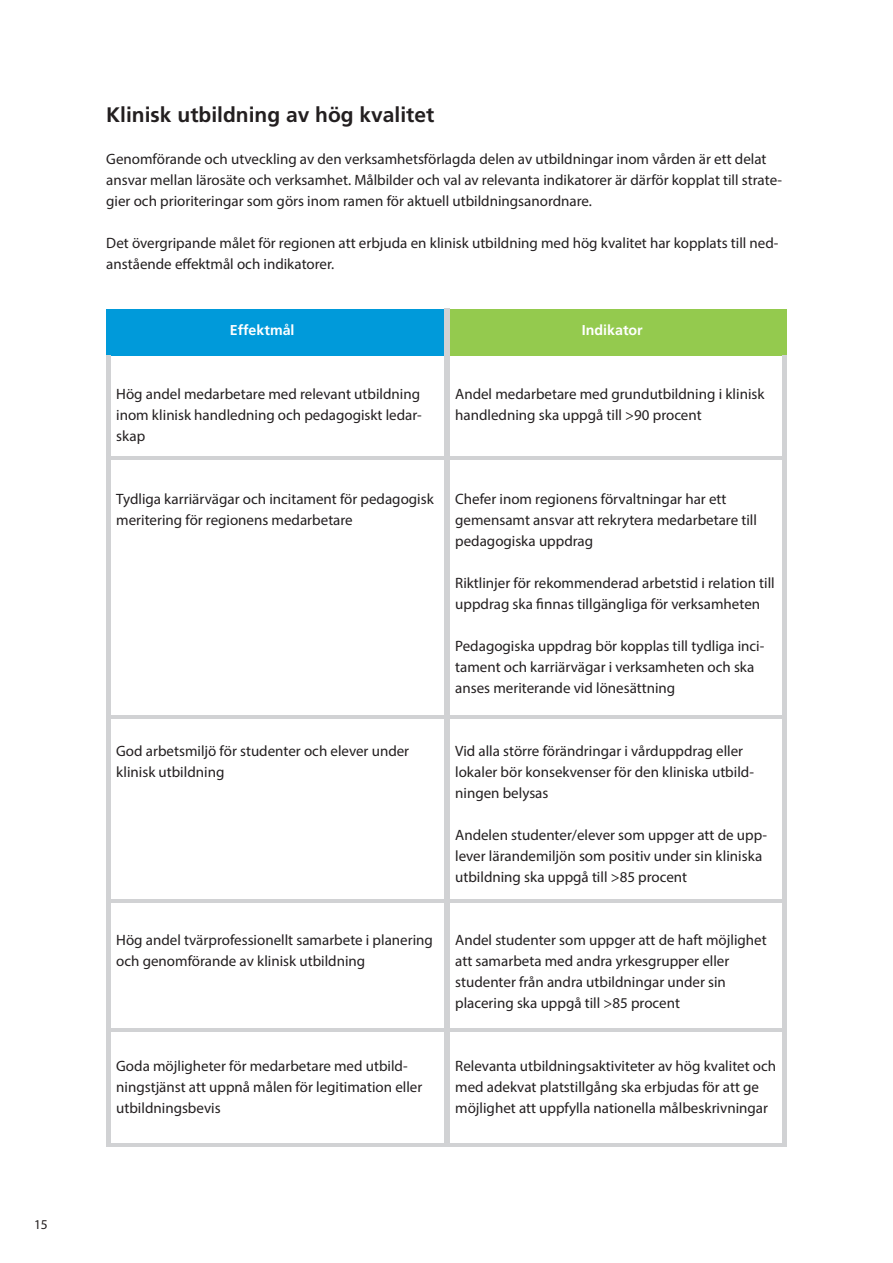
<style>
.page{position:relative;width:893px;height:1263px;background:#fff}
.page>*{position:absolute;margin:0;border:0;box-sizing:border-box;transform-origin:0 0}
.Brödtext{font:700 21px "Frutiger LT Std";color:#231f20}
.Brödtext-2{font:15px/21px "Myriad Pro";color:#231f20}
.Mellanrubrik_2{font:700 14.25px "Frutiger LT Std";color:#fff}
.t1{font:13.5px "Myriad Pro";color:#231f20}
</style>
<div class="page">
<div style="left:446px;top:309px;width:341px;height:47px;background:#94ca4e"></div>
<div style="left:106px;top:309px;width:340px;height:47px;background:#009ada"></div>
<hr style="left:106px;top:456px;width:681px;height:3px;background:#d1d2d4">
<hr style="left:106px;top:1143px;width:681px;height:3px;background:#d1d2d4">
<hr style="left:109px;top:715px;width:675px;height:4px;background:#d1d2d4">
<hr style="left:106px;top:899px;width:681px;height:3px;background:#d1d2d4">
<hr style="left:106px;top:1028px;width:680px;height:4px;background:#d1d2d4">
<div style="left:106px;top:356px;width:5px;height:790px;background:#d1d2d4"></div>
<div style="left:782px;top:356px;width:5px;height:790px;background:#d1d2d4"></div>
<div style="left:444px;top:309px;width:6px;height:837px;background:#d1d2d4"></div>
<p class="t1" style="left:34px;top:1216px;width:15px">15</p>
<p class="Brödtext" style="left:106px;top:102px;width:329px">Klinisk utbildning av hög kvalitet</p>
<p class="Brödtext-2" style="left:106px;top:148px;width:677px">Genomförande och utveckling av den verksamhetsförlagda delen av utbildningar inom vården är ett delat ansvar mellan lärosäte och verksamhet. Målbilder och val av relevanta indikatorer är därför kopplat till strate&shy;gier och prioriteringar som görs inom ramen för aktuell utbildningsanordnare.</p>
<p class="Brödtext-2" style="left:106px;top:232px;width:674px">Det övergripande målet för regionen att erbjuda en klinisk utbildning med hög kvalitet har kopplats till ned&shy;anstående effektmål och indikatorer.</p>
<p class="Mellanrubrik_2" style="left:230px;top:321px;width:66px">Effektmål</p>
<p class="Mellanrubrik_2" style="left:582px;top:321px;width:62px">Indikator</p>
<p class="Brödtext-2" style="left:116px;top:383px;width:307px;text-align:justify">Hög andel medarbetare med relevant utbildning inom klinisk handledning och pedagogiskt ledar&shy;skap</p>
<p class="Brödtext-2" style="left:455px;top:383px;width:311px">Andel medarbetare med grundutbildning i klinisk handledning ska uppgå till &gt;90 procent</p>
<p class="Brödtext-2" style="left:116px;top:488px;width:319px">Tydliga karriärvägar och incitament för pedagogisk meritering för regionens medarbetare</p>
<p class="Brödtext-2" style="left:455px;top:488px;width:303px">Chefer inom regionens förvaltningar har ett gemensamt ansvar att rekrytera medarbetare till pedagogiska uppdrag</p>
<p class="Brödtext-2" style="left:455px;top:572px;width:321px">Riktlinjer för rekommenderad arbetstid i relation till uppdrag ska finnas tillgängliga för verksamheten</p>
<p class="Brödtext-2" style="left:455px;top:635px;width:311px">Pedagogiska uppdrag bör kopplas till tydliga inci&shy;tament och karriärvägar i verksamheten och ska anses meriterande vid lönesättning</p>
<p class="Brödtext-2" style="left:116px;top:740px;width:294px">God arbetsmiljö för studenter och elever under klinisk utbildning</p>
<p class="Brödtext-2" style="left:455px;top:740px;width:300px">Vid alla större förändringar i vårduppdrag eller lokaler bör konsekvenser för den kliniska utbild&shy;ningen belysas</p>
<p class="Brödtext-2" style="left:455px;top:824px;width:313px">Andelen studenter/elever som uppger att de upp&shy;lever lärandemiljön som positiv under sin kliniska utbildning ska uppgå till &gt;85 procent</p>
<p class="Brödtext-2" style="left:116px;top:929px;width:318px">Hög andel tvärprofessionellt samarbete i planering och genomförande av klinisk utbildning</p>
<p class="Brödtext-2" style="left:455px;top:929px;width:313px">Andel studenter som uppger att de haft möjlighet att samarbeta med andra yrkesgrupper eller studenter från andra utbildningar under sin placering ska uppgå till &gt;85 procent</p>
<p class="Brödtext-2" style="left:116px;top:1055px;width:308px">Goda möjligheter för medarbetare med utbild&shy;ningstjänst att uppnå målen för legitimation eller utbildningsbevis</p>
<p class="Brödtext-2" style="left:455px;top:1055px;width:322px">Relevanta utbildningsaktiviteter av hög kvalitet och med adekvat platstillgång ska erbjudas för att ge möjlighet att uppfylla nationella målbeskrivningar</p>
</div>
